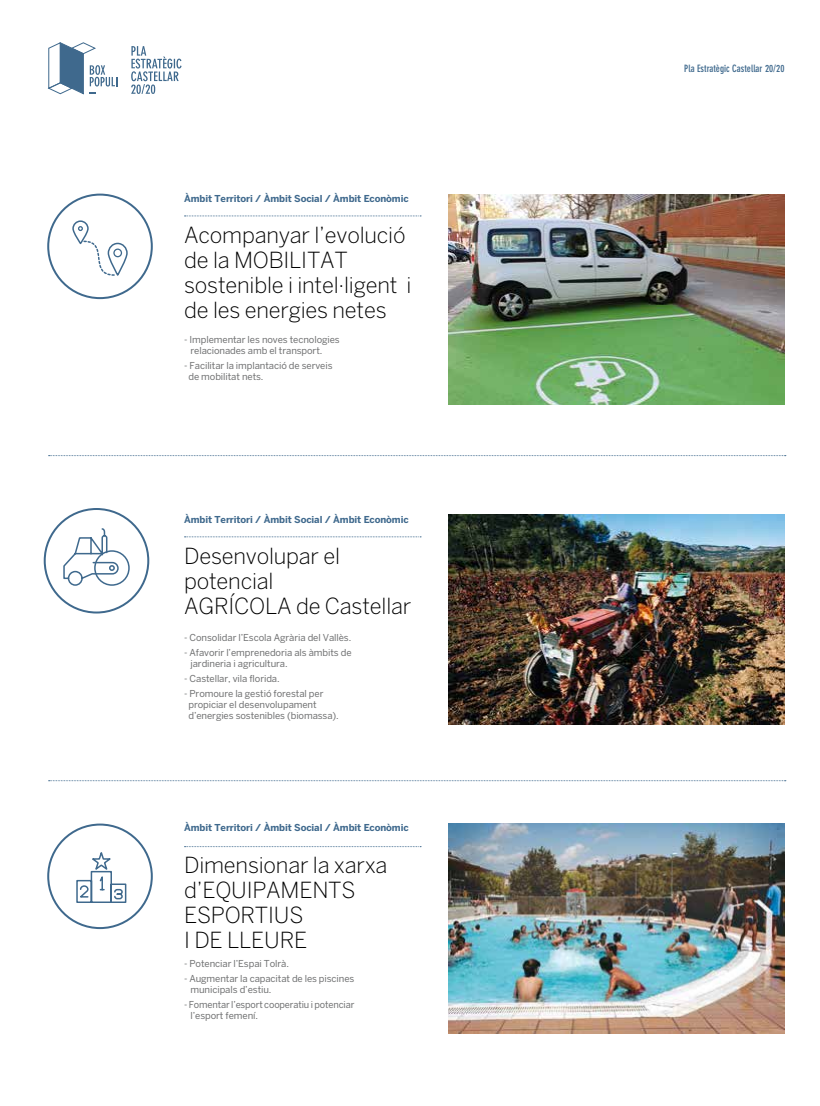
<style>
.page{position:relative;width:820px;height:1106px;background:#fff}
.page>*{position:absolute;margin:0;border:0;box-sizing:border-box;transform-origin:0 0}
.t1{font:300 22px/25px "Benton Sans";letter-spacing:-.01em;color:#000}
.t2{font:700 condensed 10px "DIN Neuzeit Grotesk";letter-spacing:.005em;color:#3f698d}
.t3{font:9.5px/11px "Benton Sans";letter-spacing:-.01em;color:#707172}
.t4{font:700 9.5px "Benton Sans";letter-spacing:-.01em;color:#3f698d}
</style>
<div class="page">
<svg style="left:131px;top:46px;width:50px;height:48px"></svg>
<svg style="left:48px;top:42px;width:69px;height:52px"></svg>
<img style="left:448px;top:195px;width:335px;height:209px">
<img style="left:448px;top:515px;width:335px;height:209px">
<img style="left:448px;top:823px;width:336px;height:210px">
<svg style="left:49px;top:455px;width:736px;height:1px"></svg>
<svg style="left:49px;top:780px;width:736px;height:1px"></svg>
<svg style="left:184px;top:215px;width:237px;height:1px"></svg>
<svg style="left:184px;top:536px;width:237px;height:1px"></svg>
<svg style="left:184px;top:846px;width:237px;height:1px"></svg>
<div style="left:44px;top:508px;width:105px;height:105px;border:2px solid #3f698d;border-radius:50%"></div>
<div style="left:94px;top:550px;width:36px;height:36px;border:2px solid #3f698d;border-radius:50%"></div>
<svg style="left:63px;top:528px;width:56px;height:58px"></svg>
<div style="left:47px;top:194px;width:106px;height:105px;border:2px solid #3f698d;border-radius:50%"></div>
<svg style="left:72px;top:220px;width:56px;height:56px"></svg>
<div style="left:47px;top:823px;width:106px;height:106px;border:2px solid #3f698d;border-radius:50%"></div>
<svg style="left:76px;top:852px;width:51px;height:51px"></svg>
<p class="t4" style="left:184px;top:192px;width:226px">Àmbit Territori / Àmbit Social / Àmbit Econòmic</p>
<h1 class="t1" style="left:184px;top:223px;width:229px">Acompanyar l’evolució de la MOBI LITAT sostenible i intel·ligent i de les energies netes</h1>
<p class="t3" style="left:190px;top:334px;width:151px;text-indent:-6px">- Implementar les noves tecnologies relacionades amb el transport.</p>
<p class="t3" style="left:188px;top:360px;width:146px;text-indent:-4px">- Facilitar la implantació de serveis de mobilitat nets.</p>
<p class="t4" style="left:184px;top:513px;width:226px">Àmbit Territori / Àmbit Social / Àmbit Econòmic</p>
<h1 class="t1" style="left:184px;top:543px;width:229px">Desenvolupar el potencial<br>AGRÍCOLA de Castellar</h1>
<p class="t3" style="left:184px;top:632px;width:169px">- Consolidar l’Escola Agrària del Vallès.</p>
<p class="t3" style="left:190px;top:647px;width:162px;text-indent:-6px">- Afavorir l’emprenedoria als àmbits de jardineria i agricultura.</p>
<p class="t3" style="left:184px;top:673px;width:97px">- Castellar, vila florida.</p>
<p class="t3" style="left:188px;top:688px;width:152px;text-indent:-4px">- Promoure la gestió forestal per propiciar el desenvolupament d’energies sostenibles (biomassa).</p>
<p class="t4" style="left:184px;top:821px;width:226px">Àmbit Territori / Àmbit Social / Àmbit Econòmic</p>
<h1 class="t1" style="left:184px;top:852px;width:205px">Dimensionar la xarxa d’EQUI PAMENTS<br>ESPORTIUS<br>I DE LLEU RE</h1>
<p class="t3" style="left:184px;top:957px;width:106px">- Potenciar l’Espai Tolrà.</p>
<p class="t3" style="left:190px;top:972px;width:165px;text-indent:-6px">- Augmentar la capacitat de les piscines municipals d’estiu.</p>
<p class="t3" style="left:190px;top:998px;width:165px;text-indent:-6px">- Fomentar l’esport cooperatiu i potenciar l’esport femení.</p>
<p class="t2" style="left:684px;top:62px;width:102px">Pla Estratègic Castellar 20/20</p>
</div>
